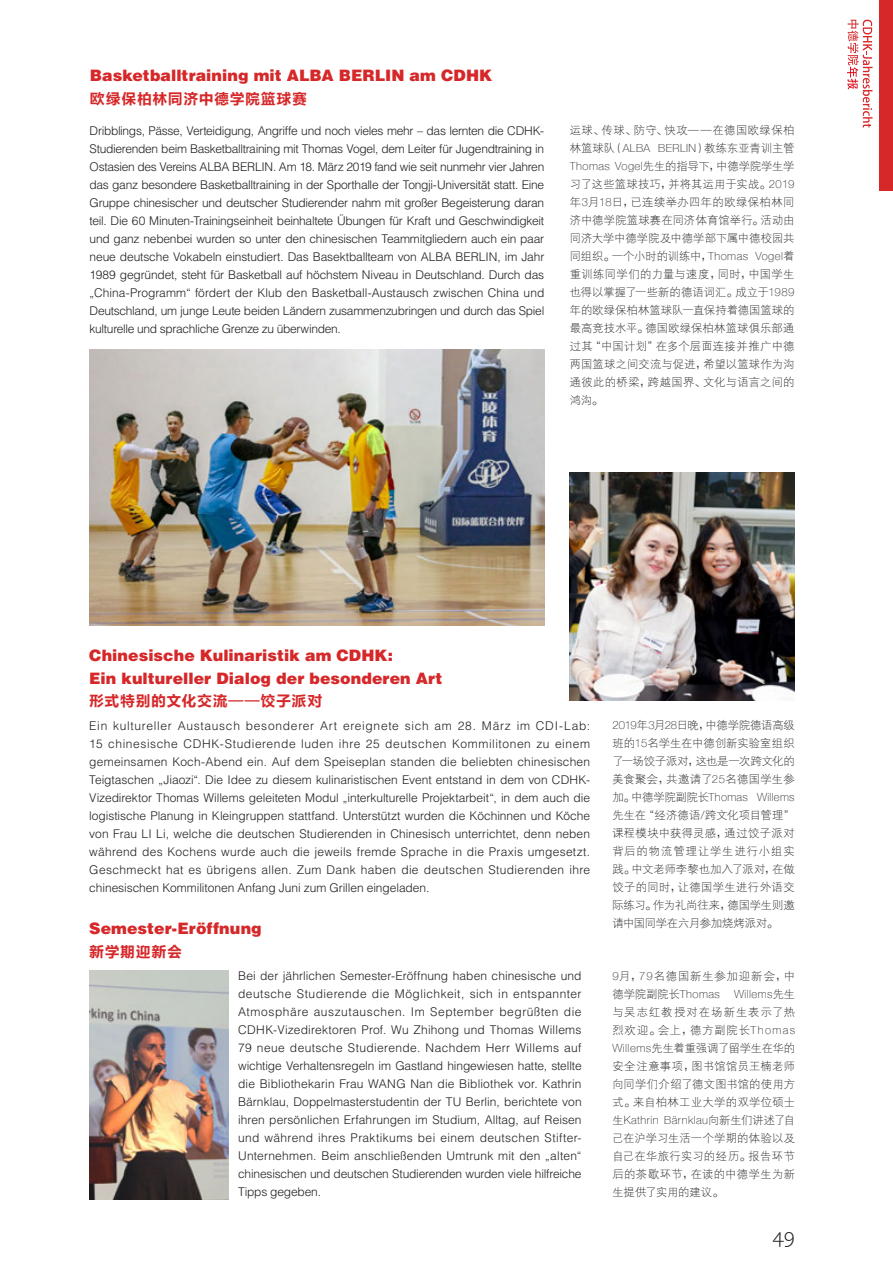
<style>
.page{position:relative;width:893px;height:1263px;background:#fff}
.page>*{position:absolute;margin:0;border:0;box-sizing:border-box;transform-origin:0 0}
.t1{font:21px "Caecilia Light Os F";color:#231f20}
.内文_缩进7{font:900 15.75px "Helvetica LT Std";letter-spacing:.005em;color:#d62729}
.内文_缩进7-2{font:15px "FZLTCHJW GB1 0";letter-spacing:.035em;color:#d62729}
.内文_缩进7-3{font:300 12px/18px "Helvetica LT Std";letter-spacing:-.015em;color:#231f20;text-align:justify}
.内文_缩进7-4{font:11.25px/18px "FZXDXJW GB1 0";letter-spacing:.02em;color:#231f20;text-align:justify}
.内文_缩进7-5{font:11.25px/18px "FZXDXJW GB1 0";letter-spacing:.075em;color:#231f20}
.s1{font-family:"Helvetica Neue LT";font-weight:100}
</style>
<div class="page">
<div style="left:879px;top:0;width:14px;height:190px;background:#d62729"></div>
<svg style="left:847px;top:20px;width:25px;height:108px"></svg>
<img style="left:90px;top:349px;width:455px;height:276px">
<img style="left:570px;top:472px;width:224px;height:228px">
<img style="left:90px;top:970px;width:138px;height:229px">
<p class="内文_缩进7" style="left:90px;top:65px;width:404px">Basketballtraining mit ALBA BERLIN am CDHK</p>
<p class="内文_缩进7-2" style="left:90px;top:90px;width:219px">欧绿保柏林同济中德学院篮球赛</p>
<p class="内文_缩进7-3" style="left:90px;top:121px;width:456px">Dribblings, Pässe, Verteidigung, Angriffe und noch vieles mehr – das lernten die CDHK-Studierenden beim Basketballtraining mit Thomas Vogel, dem Leiter für Jugendtraining in Ostasien des Vereins ALBA BERLIN. Am 18. März 2019 fand wie seit nunmehr vier Jahren das ganz besondere Basketballtraining in der Sporthalle der Tongji-Universität statt. Eine Gruppe chinesischer und deutscher Studierender nahm mit großer Begeisterung daran teil. Die 60 Minuten-Trainingseinheit beinhaltete Übungen für Kraft und Geschwindigkeit und ganz nebenbei wurden so unter den chinesischen Teammitgliedern auch ein paar neue deutsche Vokabeln einstudiert. Das Basektballteam von ALBA BERLIN, im Jahr 1989 gegründet, steht für Basketball auf höchstem Niveau in Deutschland. Durch das „China-Programm“ fördert der Klub den Basketball-Austausch zwischen China und Deutschland, um junge Leute beiden Ländern zusammenzubringen und durch das Spiel kulturelle und sprachliche Grenze zu überwinden.</p>
<p class="内文_缩进7-4" style="left:570px;top:122px;width:226px">运球、传球、防守、快攻——在德国欧绿保柏林篮球队（<span class="s1">ALBA BERLIN</span>）教练东亚青训主管<span class="s1">Thomas Vogel</span>先生的指导下，中德学院学生学习了这些篮球技巧，并将其运用于实战。<span class="s1">2019</span>年<span class="s1">3</span>月<span class="s1">18</span>日，已连续举办四年的欧绿保柏林同济中德学院篮球赛在同济体育馆举行。活动由同济大学中德学院及中德学部下属中德校园共同组织。一个小时的训练中，<span class="s1">Thomas Vogel</span>着重训练同学们的力量与速度，同时，中国学生也得以掌握了一些新的德语词汇。成立于<span class="s1">1989</span>年的欧绿保柏林篮球队一直保持着德国篮球的最高竞技水平。德国欧绿保柏林篮球俱乐部通过其“中国计划”在多个层面连接并推广中德两国篮球之间交流与促进，希望以篮球作为沟通彼此的桥梁，跨越国界、文化与语言之间的鸿沟。</p>
<p class="内文_缩进7" style="left:89px;top:645px;width:305px">Chinesische Kulinaristik am CDHK:</p>
<p class="内文_缩进7" style="left:89px;top:667px;width:355px">Ein kultureller Dialog der besonderen Art</p>
<p class="内文_缩进7-2" style="left:89px;top:692px;width:235px">形式特别的文化交流——饺子派对</p>
<p class="内文_缩进7-3" style="left:89px;top:716px;width:502px">Ein kultureller Austausch besonderer Art ereignete sich am 28. März im CDI-Lab:<br>15 chinesische CDHK-Studierende luden ihre 25 deutschen Kommilitonen zu einem gemeinsamen Koch-Abend ein. Auf dem Speiseplan standen die beliebten chinesischen Teigtaschen „Jiaozi“. Die Idee zu diesem kulinaristischen Event entstand in dem von CDHK-Vizedirektor Thomas Willems geleiteten Modul „interkulturelle Projektarbeit“, in dem auch die logistische Planung in Kleingruppen stattfand. Unterstützt wurden die Köchinnen und Köche von Frau LI Li, welche die deutschen Studierenden in Chinesisch unterrichtet, denn neben während des Kochens wurde auch die jeweils fremde Sprache in die Praxis umgesetzt.<br>Geschmeckt hat es übrigens allen. Zum Dank haben die deutschen Studierenden ihre chinesischen Kommilitonen Anfang Juni zum Grillen eingeladen.</p>
<p class="内文_缩进7" style="left:89px;top:918px;width:174px">Semester-Eröffnung</p>
<p class="内文_缩进7-2" style="left:89px;top:943px;width:95px">新学期迎新会</p>
<p class="内文_缩进7-3" style="left:238px;top:967px;width:345px">Bei der jährlichen Semester-Eröffnung haben chinesische und deutsche Studierende die Möglichkeit, sich in entspannter Atmosphäre auszutauschen. Im September begrüßten die CDHK-Vizedirektoren Prof. Wu Zhihong und Thomas Willems 79 neue deutsche Studierende. Nachdem Herr Willems auf wichtige Verhaltensregeln im Gastland hingewiesen hatte, stellte die Bibliothekarin Frau WANG Nan die Bibliothek vor. Kathrin Bärnklau, Doppelmasterstudentin der TU Berlin, berichtete von ihren persönlichen Erfahrungen im Studium, Alltag, auf Reisen und während ihres Praktikums bei einem deutschen Stifter-Unternehmen. Beim anschließenden Umtrunk mit den „alten“ chinesischen und deutschen Studierenden wurden viele hilfreiche Tipps gegeben.</p>
<p class="内文_缩进7-4" style="left:612px;top:717px;width:184px"><span class="s1">2019</span>年<span class="s1">3</span>月<span class="s1">28</span>日晚，中德学院德语高级班的<span class="s1">15</span>名学生在中德创新实验室组织了一场饺子派对，这也是一次跨文化的美食聚会，共邀请了<span class="s1">25</span>名德国学生参加。中德学院副院长<span class="s1">Thomas Willems</span>先生在“经济德语<span class="s1">/</span>跨文化项目管理”课程模块中获得灵感，通过饺子派对背后的物流管理让学生进行小组实践。中文老师李黎也加入了派对，在做饺子的同时，让德国学生进行外语交际练习。作为礼尚往来，德国学生则邀请中国同学在六月参加烧烤派对。</p>
<p class="内文_缩进7-5" style="left:612px;top:967px;width:184px"><span class="s1">9</span>月，<span class="s1">79</span>名德国新生参加迎新会，中德学院副院长<span class="s1">Thomas</span></p>
<p class="内文_缩进7-4" style="left:612px;top:985px;width:184px;text-indent:122px"><span class="s1">Willems</span>先生与吴志红教授对在场新生表示了热烈欢迎。会上，德方副院长<span class="s1">Thomas Willems</span>先生着重强调了留学生在华的安全注意事项，图书馆馆员王楠老师向同学们介绍了德文图书馆的使用方式。来自柏林工业大学的双学位硕士生<span class="s1">Kathrin Bärnklau</span>向新生们讲述了自己在沪学习生活一个学期的体验以及自己在华旅行实习的经历。报告环节后的茶歇环节，在读的中德学生为新生提供了实用的建议。</p>
<h1 class="t1" style="left:772px;top:1224px;width:24px">49</h1>
</div>
